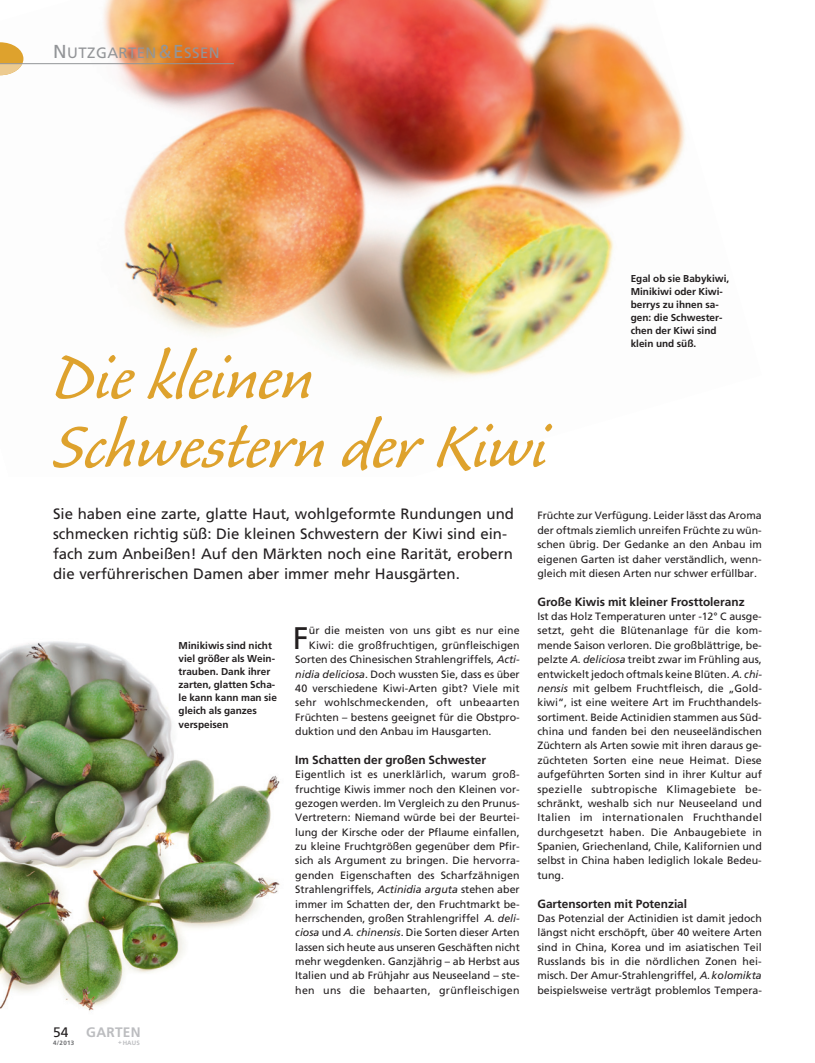
<style>
.page{position:relative;width:815px;height:1063px;background:#fff}
.page>*{position:absolute;margin:0;border:0;box-sizing:border-box;transform-origin:0 0}
.t1{font:81.25px/68.8px "Caliban Std";color:#dea22d}
.t2{font:31.25px "Frutiger LT Std";color:#231f20}
.t3{font:15px/20px "Frutiger LT Std";color:#231f20}
.t4{font:15px "Frutiger LT Std Roman SC800";letter-spacing:.03em;color:#939598}
.t5{font:700 13.75px "Frutiger LT Std";letter-spacing:.02em;color:#bcbdc0}
.t6{font:13.75px "Frutiger LT Std";color:#231f20}
.t7{font:700 11.88px "Frutiger LT Std";color:#231f20}
.t8{font:10.62px/14.4px "Frutiger LT Std";color:#231f20;text-align:justify}
.t9{font:10.62px "Frutiger LT Std";letter-spacing:.02em;color:#231f20}
.t10{font:700 10px/13.1px "Frutiger LT Std";color:#231f20}
.t11{font:700 6.25px "Frutiger LT Std";color:#6c6d70}
.t12{font:700 6.25px "Frutiger LT Std";color:#bcbdc0}
.s1{font-size:18.75px}
.s2{font-style:italic}
</style>
<div class="page">
<img style="left:0;top:641px;width:280px;height:370px">
<img style="left:0;top:0;width:686px;height:379px">
<svg style="left:0;top:42px;width:23px;height:33px"></svg>
<hr style="left:0;top:63px;width:234px;height:1px;background:#939598">
<h3 class="t4" style="left:53px;top:44px;width:165px"><span class="s1">N</span>UTZGARTEN <span class="s1">&amp; E</span> SSEN</h3>
<p class="t10" style="left:631px;top:272px;width:100px">Egal ob sie Babykiwi,<br>Minikiwi oder Kiwi&shy;berrys zu ihnen sa&shy;gen: die Schwester&shy;chen der Kiwi sind klein und süß.</p>
<h1 class="t1" style="left:53px;top:346px;width:495px">Die kleinen<br>Schwestern der Kiwi</h1>
<p class="t3" style="left:53px;top:504px;width:462px">Sie haben eine zarte, glatte Haut, wohlgeformte Rundungen und schmecken richtig süß: Die kleinen Schwestern der Kiwi sind ein&shy;fach zum Anbeißen! Auf den Märkten noch eine Rarität, erobern die verführerischen Damen aber immer mehr Hausgärten.</p>
<p class="t8" style="left:537px;top:509px;width:226px">Früchte zur Verfügung. Leider lässt das Aroma der oftmals ziemlich unreifen Früchte zu wün&shy;schen übrig. Der Gedanke an den Anbau im eigenen Garten ist daher verständlich, wenn&shy;gleich mit diesen Arten nur schwer erfüllbar.</p>
<p class="t7" style="left:537px;top:595px;width:209px">Große Kiwis mit kleiner Frosttoleranz</p>
<p class="t8" style="left:537px;top:609px;width:226px">Ist das Holz Temperaturen unter -12° C ausge&shy;setzt, geht die Blütenanlage für die kom&shy;mende Saison verloren. Die großblättrige, be&shy;pelzte <span class="s2">A. deliciosa</span> treibt zwar im Frühling aus, entwickelt jedoch oftmals keine Blüten. <span class="s2">A. chi&shy;nensis</span> mit gelbem Fruchtfleisch, die „Gold&shy;kiwi“, ist eine weitere Art im Fruchthandels&shy;sortiment. Beide Actinidien stammen aus Süd&shy;china und fanden bei den neuseeländischen Züchtern als Arten sowie mit ihren daraus ge&shy;züchteten Sorten eine neue Heimat. Diese aufgeführten Sorten sind in ihrer Kultur auf spezielle subtropische Klimagebiete be&shy;schränkt, weshalb sich nur Neuseeland und Italien im internationalen Fruchthandel durchgesetzt haben. Die Anbaugebiete in Spanien, Griechenland, Chile, Kalifornien und selbst in China haben lediglich lokale Bedeu&shy;tung.</p>
<p class="t7" style="left:537px;top:896px;width:151px">Gartensorten mit Potenzial</p>
<p class="t8" style="left:537px;top:911px;width:226px">Das Potenzial der Actinidien ist damit jedoch längst nicht erschöpft, über 40 weitere Arten sind in China, Korea und im asiatischen Teil Russlands bis in die nördlichen Zonen hei&shy;misch. Der Amur-Strahlengriffel, <span class="s2">A.kolomikta </span>beispielsweise verträgt problemlos Tempera-</p>
<h2 class="t2" style="left:293px;top:620px;width:17px">F</h2>
<p class="t8" style="left:309px;top:624px;width:212px">ür die meisten von uns gibt es nur eine</p>
<p class="t8" style="left:309px;top:638px;width:212px">Kiwi: die großfruchtigen, grünfleischigen</p>
<p class="t8" style="left:295px;top:652px;width:226px">Sorten des Chinesischen Strahlengriffels, <span class="s2">Acti-</span></p>
<p class="t8" style="left:295px;top:667px;width:226px"><span class="s2">nidia deliciosa</span>. Doch wussten Sie, dass es über</p>
<p class="t8" style="left:295px;top:681px;width:226px">40 verschiedene Kiwi-Arten gibt? Viele mit</p>
<p class="t9" style="left:295px;top:696px;width:226px">sehr wohlschmeckenden, oft unbeaarten</p>
<p class="t8" style="left:295px;top:710px;width:226px">Früchten – bestens geeignet für die Obstpro-</p>
<p class="t8" style="left:295px;top:724px;width:198px">duktion und den Anbau im Hausgarten.</p>
<p class="t7" style="left:295px;top:753px;width:192px">Im Schatten der großen Schwester</p>
<p class="t8" style="left:295px;top:767px;width:226px">Eigentlich ist es unerklärlich, warum groß&shy;fruchtige Kiwis immer noch den Kleinen vor&shy;gezogen werden. Im Vergleich zu den Prunus-Vertretern: Niemand würde bei der Beurtei&shy;lung der Kirsche oder der Pflaume einfallen, zu kleine Fruchtgrößen gegenüber dem Pfir&shy;sich als Argument zu bringen. Die hervorra&shy;genden Eigenschaften des Scharfzähnigen Strahlengriffels, <span class="s2">Actinidia arguta</span> stehen aber immer im Schatten der, den Fruchtmarkt be&shy;herrschenden, großen Strahlengriffel <span class="s2">A. deli&shy;ciosa</span> und <span class="s2">A. chinensis</span>. Die Sorten dieser Arten lassen sich heute aus unseren Geschäften nicht mehr wegdenken. Ganzjährig – ab Herbst aus Italien und ab Frühjahr aus Neuseeland – ste&shy;hen uns die behaarten, grünfleischigen</p>
<p class="t10" style="left:179px;top:639px;width:100px">Minikiwis sind nicht viel größer als Wein&shy;trauben. Dank ihrer zarten, glatten Scha&shy;le kann kann man sie gleich als ganzes verspeisen</p>
<p class="t6" style="left:53px;top:1024px;width:17px">54</p>
<p class="t5" style="left:86px;top:1024px;width:56px">Garten</p>
<p class="t11" style="left:53px;top:1039px;width:23px">4/2013</p>
<p class="t12" style="left:118px;top:1039px;width:23px">+Haus</p>
</div>
